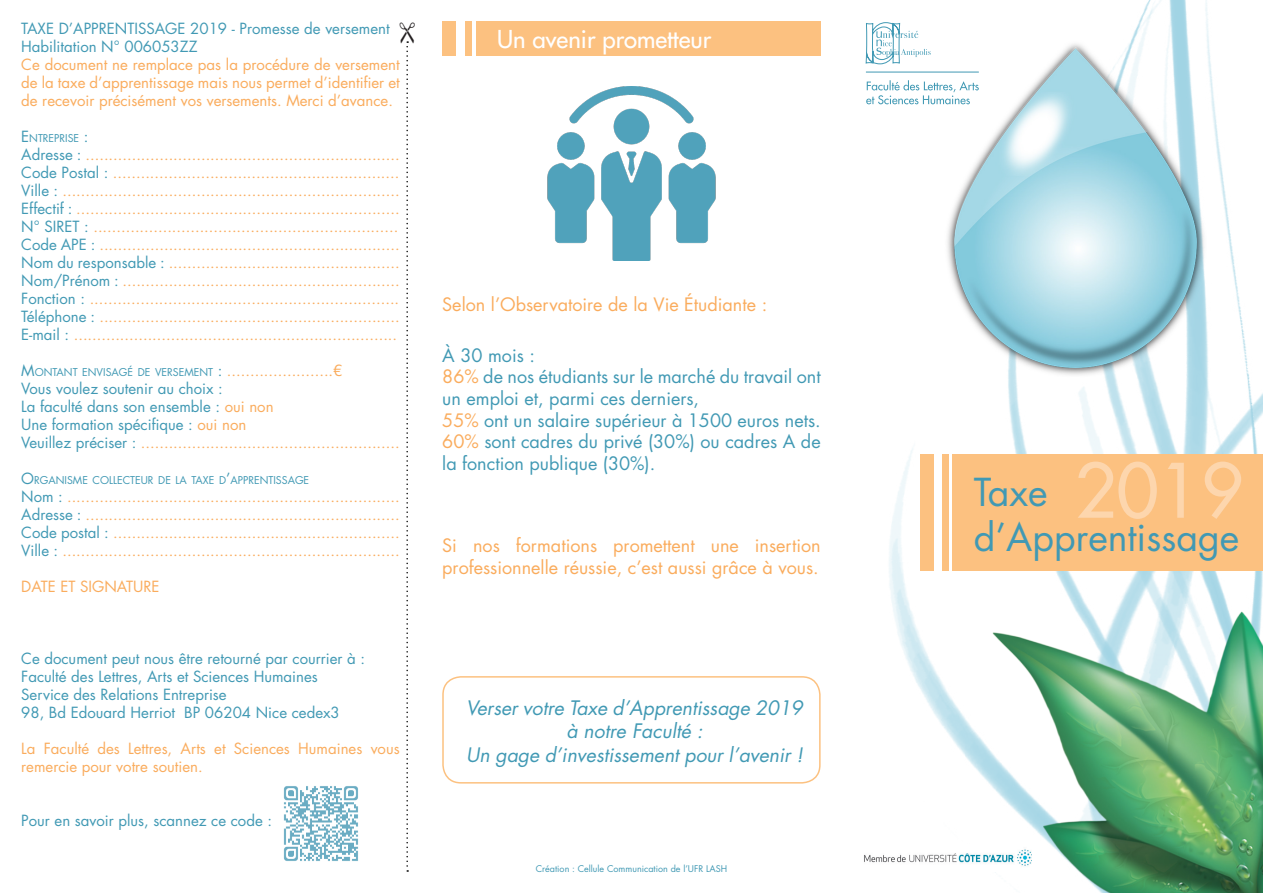
<style>
.page{position:relative;width:1263px;height:893px;background:#fff}
.page>*{position:absolute;margin:0;border:0;box-sizing:border-box;transform-origin:0 0}
.t1{font:500 72.9px "Futura Std";color:#fdd6ad}
.t2{font:37.5px "Futura Std";color:#4199b4}
.t3{font:500 24px "Futura Std";color:#fff}
.t4{font:italic 19.35px/23.2px "Futura Std";color:#4199b4;text-align:center}
.t5{font:18px/21.6px "Futura Std";color:#4199b4}
.t6{font:18px/21.6px "Futura Std";color:#faac5d}
.t7{font:15px/18px "Futura Std";color:#faac5d;text-align:justify}
.t8{font:15px "Futura Std";color:#4199b4}
.t9{font:10.5px "Futura Std";color:#4199b4}
.t10{font:9px "Futura Std";color:#4199b4}
.s1{font-size:15px}
.s2{color:#4199b4}
.s3{font-size:10.5px;color:#4199b4}
.s4{color:#faac5d}
</style>
<div class="page">
<img style="left:865px;top:0;width:398px;height:788px">
<img style="left:944px;top:38px;width:262px;height:339px">
<img style="left:993px;top:611px;width:270px;height:282px">
<img style="left:547px;top:87px;width:169px;height:173px">
<div style="left:476px;top:21px;width:345px;height:34px;background:#fcc180"></div>
<div style="left:442px;top:21px;width:14px;height:34px;background:#fcc180"></div>
<div style="left:465px;top:21px;width:7px;height:34px;background:#fcc180"></div>
<div style="left:952px;top:454px;width:311px;height:117px;background:#fcc180"></div>
<div style="left:920px;top:454px;width:13px;height:117px;background:#fcc180"></div>
<div style="left:942px;top:454px;width:7px;height:117px;background:#fcc180"></div>
<div style="left:442px;top:676px;width:379px;height:108px;border:1px solid #fcc180;border-radius:18px"></div>
<img style="left:283px;top:786px;width:75px;height:75px">
<hr style="left:866px;top:72px;width:113px;height:1px;background:#4199b4">
<svg style="left:866px;top:22px;width:65px;height:42px"></svg>
<svg style="left:866px;top:80px;width:113px;height:24px"></svg>
<img style="left:864px;top:844px;width:168px;height:28px">
<svg style="left:406px;top:41px;width:3px;height:831px"></svg>
<p class="t8" style="left:21px;top:19px;width:370px">TAXE D’APPRENTISSAGE 2019 - Promesse de versement</p>
<p class="t8" style="left:21px;top:37px;width:178px">Habilitation N° 006053ZZ</p>
<p class="t7" style="left:21px;top:55px;width:380px">Ce document ne remplace pas la procédure de versement de la taxe d’apprentissage mais nous permet d’identifier et de recevoir précisément vos versements. Merci d’avance.</p>
<p class="t9" style="left:21px;top:131px;width:69px"><span class="s1">E</span>NTREPRISE <span class="s1">:</span></p>
<p class="t7" style="left:21px;top:145px;width:380px"><span class="s2">Adresse :</span> ....................................................................</p>
<p class="t7" style="left:21px;top:163px;width:380px"><span class="s2">Code Postal :</span> ..............................................................</p>
<p class="t7" style="left:21px;top:181px;width:380px"><span class="s2">Ville :</span> .........................................................................</p>
<p class="t7" style="left:21px;top:199px;width:380px"><span class="s2">Effectif :</span> ......................................................................</p>
<p class="t7" style="left:21px;top:217px;width:379px"><span class="s2">N° SIRET :</span> ..................................................................</p>
<p class="t7" style="left:21px;top:235px;width:380px"><span class="s2">Code APE :</span> .................................................................</p>
<p class="t7" style="left:21px;top:253px;width:380px"><span class="s2">Nom du responsable :</span> ..................................................</p>
<p class="t7" style="left:21px;top:271px;width:380px"><span class="s2">Nom/Prénom :</span> ............................................................</p>
<p class="t7" style="left:21px;top:289px;width:379px"><span class="s2">Fonction :</span> ...................................................................</p>
<p class="t7" style="left:21px;top:307px;width:380px"><span class="s2">Téléphone :</span> .................................................................</p>
<p class="t7" style="left:21px;top:325px;width:377px"><span class="s2">E-mail :</span> ......................................................................</p>
<p class="t9" style="left:21px;top:365px;width:165px"><span class="s1">M</span>ONTANT ENVISAGÉ DE VERSEME</p>
<p class="t7" style="left:199px;top:361px;width:145px"><span class="s3">NT</span> <span class="s2">:</span> .......................€</p>
<p class="t8" style="left:21px;top:379px;width:203px">Vous voulez soutenir au choix :</p>
<p class="t8" style="left:21px;top:397px;width:254px">La faculté dans son ensemble : <span class="s4">oui non</span></p>
<p class="t8" style="left:21px;top:415px;width:227px">Une formation spécifique : <span class="s4">oui non</span></p>
<p class="t7" style="left:21px;top:433px;width:380px"><span class="s2">Veuillez préciser :</span> ........................................................</p>
<p class="t9" style="left:21px;top:473px;width:288px"><span class="s1">O</span>RGANISME COLLECTEUR DE LA TAXE D<span class="s1">’</span>APPRENTISSAGE</p>
<p class="t7" style="left:21px;top:487px;width:380px"><span class="s2">Nom :</span> ........................................................................</p>
<p class="t7" style="left:21px;top:505px;width:380px"><span class="s2">Adresse :</span> ....................................................................</p>
<p class="t7" style="left:21px;top:523px;width:380px"><span class="s2">Code postal :</span> ..............................................................</p>
<p class="t7" style="left:21px;top:541px;width:380px"><span class="s2">Ville :</span> .........................................................................</p>
<p class="t7" style="left:21px;top:577px;width:140px">DATE ET SIGNATURE</p>
<p class="t8" style="left:21px;top:649px;width:345px">Ce document peut nous être retourné par courrier à :</p>
<p class="t8" style="left:21px;top:667px;width:298px">Faculté des Lettres, Arts et Sciences Humaines</p>
<p class="t8" style="left:21px;top:685px;width:207px">Service des Relations Entreprise</p>
<p class="t8" style="left:21px;top:703px;width:320px">98, Bd Edouard Herriot BP 06204 Nice cedex3</p>
<p class="t7" style="left:21px;top:739px;width:380px">La Faculté des Lettres, Arts et Sciences Humaines vous remercie pour votre soutien.</p>
<p class="t8" style="left:21px;top:811px;width:252px">Pour en savoir plus, scannez ce code :</p>
<p class="t3" style="left:497px;top:24px;width:216px">Un avenir prometteur</p>
<p class="t6" style="left:442px;top:294px;width:326px">Selon l’Observatoire de la Vie Étudiante :</p>
<p class="t5" style="left:442px;top:345px;width:94px">À 30 mois :</p>
<p class="t5" style="left:442px;top:366px;width:380px"><span class="s4">86%</span> de nos étudiants sur le marché du travail ont un emploi et, parmi ces derniers,</p>
<p class="t5" style="left:442px;top:409px;width:380px"><span class="s4">55%</span> ont un salaire supérieur à 1500 euros nets.</p>
<p class="t5" style="left:442px;top:431px;width:380px"><span class="s4">60%</span> sont cadres du privé (30%) ou cadres A de la fonction publique (30%).</p>
<p class="t6" style="left:442px;top:535px;width:380px">Si nos formations promettent une insertion professionnelle réussie, c’est aussi grâce à vous.</p>
<p class="t4" style="left:466px;top:696px;width:338px">Verser votre Taxe d’Apprentissage 2019 à notre Faculté :</p>
<p class="t4" style="left:466px;top:743px;width:338px">Un gage d’investissement pour l’avenir !</p>
<p class="t10" style="left:536px;top:863px;width:193px">Création : Cellule Communication de l’UFR LASH</p>
<p class="t1" style="left:1074px;top:445px;width:170px">2019</p>
<p class="t2" style="left:974px;top:468px;width:75px">Taxe</p>
<p class="t2" style="left:974px;top:513px;width:267px">d’Apprentissage</p>
</div>
